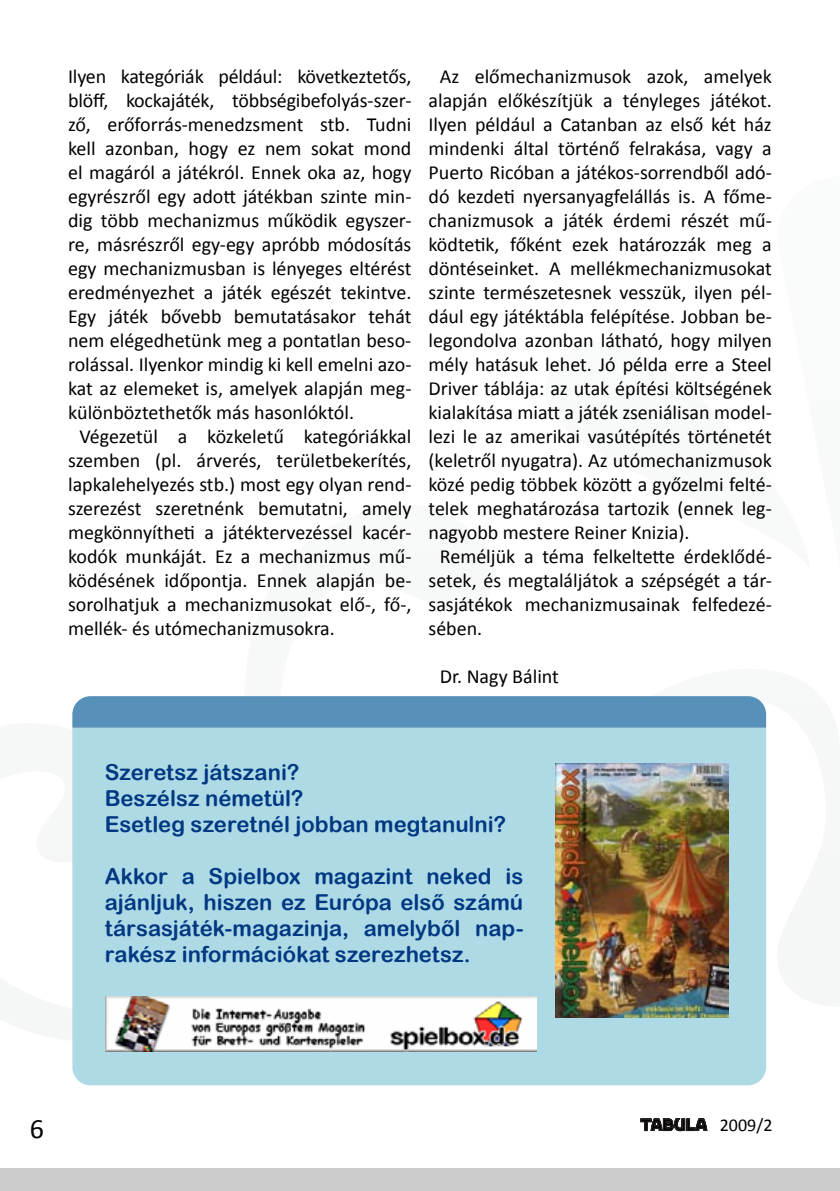
<style>
.page{position:relative;width:840px;height:1191px;background:#fff}
.page>*{position:absolute;margin:0;border:0;box-sizing:border-box;transform-origin:0 0}
.t1{font:28px "Calibri";color:#000}
.t2{font:22px/26px "Arial Rounded MT Bold CE";color:#003882}
.t3{font:20px "Calibri";color:#000}
.t4{font:18px "Calibri";color:#000}
</style>
<div class="page">
<div style="left:0;top:1168px;width:839px;height:23px;background:#ccc"></div>
<svg style="left:640px;top:1118px;width:66px;height:13px"></svg>
<div style="left:72px;top:727px;width:693px;height:358px;background:#aedae6"></div>
<div style="left:72px;top:696px;width:693px;height:31px;background:#5790b9"></div>
<img style="left:105px;top:996px;width:431px;height:55px">
<img style="left:555px;top:764px;width:173px;height:253px">
<p class="t3" style="left:68px;top:64px;width:344px">Ilyen kategóriák például: következtetős,</p>
<p class="t3" style="left:68px;top:88px;width:344px">blöff, kockajáték, többségibefolyás-szer-</p>
<p class="t3" style="left:68px;top:112px;width:344px">ző, erőforrás-menedzsment stb. Tudni</p>
<p class="t3" style="left:68px;top:136px;width:344px">kell azonban, hogy ez nem sokat mond</p>
<p class="t3" style="left:68px;top:160px;width:344px">el magáról a játékról. Ennek oka az, hogy</p>
<p class="t3" style="left:68px;top:184px;width:344px">egyrészről egy adott játékban szinte min-</p>
<p class="t3" style="left:68px;top:208px;width:344px">dig több mechanizmus működik egyszer-</p>
<p class="t3" style="left:68px;top:232px;width:344px">re, másrészről egy-egy apróbb módosítás</p>
<p class="t3" style="left:68px;top:256px;width:344px">egy mechanizmusban is lényeges eltérést</p>
<p class="t3" style="left:68px;top:280px;width:344px">eredményezhet a játék egészét tekintve.</p>
<p class="t3" style="left:68px;top:304px;width:344px">Egy játék bővebb bemutatásakor tehát</p>
<p class="t3" style="left:68px;top:328px;width:344px">nem elégedhetünk meg a pontatlan beso-</p>
<p class="t3" style="left:68px;top:352px;width:344px">rolással. Ilyenkor mindig ki kell emelni azo-</p>
<p class="t3" style="left:68px;top:376px;width:344px">kat az elemeket is, amelyek alapján meg-</p>
<p class="t3" style="left:68px;top:400px;width:287px">különböztethetők más hasonlóktól.</p>
<p class="t3" style="left:79px;top:424px;width:333px">Végezetül a közkeletű kategóriákkal</p>
<p class="t3" style="left:68px;top:448px;width:344px">szemben (pl. árverés, területbekerítés,</p>
<p class="t3" style="left:68px;top:472px;width:344px">lapkalehelyezés stb.) most egy olyan rend-</p>
<p class="t3" style="left:68px;top:496px;width:344px">szerezést szeretnénk bemutatni, amely</p>
<p class="t3" style="left:68px;top:520px;width:344px">megkönnyítheti a játéktervezéssel kacér-</p>
<p class="t3" style="left:68px;top:544px;width:344px">kodók munkáját. Ez a mechanizmus mű-</p>
<p class="t3" style="left:68px;top:568px;width:344px">ködésének időpontja. Ennek alapján be-</p>
<p class="t3" style="left:68px;top:592px;width:344px">sorolhatjuk a mechanizmusokat elő-, fő-,</p>
<p class="t3" style="left:68px;top:616px;width:268px">mellék- és utómechanizmusokra.</p>
<p class="t3" style="left:439px;top:64px;width:333px">Az előmechanizmusok azok, amelyek</p>
<p class="t3" style="left:428px;top:88px;width:344px">alapján előkészítjük a tényleges játékot.</p>
<p class="t3" style="left:428px;top:112px;width:345px">Ilyen például a Catanban az első két ház</p>
<p class="t3" style="left:428px;top:136px;width:344px">mindenki által történő felrakása, vagy a</p>
<p class="t3" style="left:428px;top:160px;width:344px">Puerto Ricóban a játékos-sorrendből adó-</p>
<p class="t3" style="left:428px;top:184px;width:344px">dó kezdeti nyersanyagfelállás is. A főme-</p>
<p class="t3" style="left:428px;top:208px;width:344px">chanizmusok a játék érdemi részét mű-</p>
<p class="t3" style="left:428px;top:232px;width:345px">ködtetik, főként ezek határozzák meg a</p>
<p class="t3" style="left:428px;top:256px;width:344px">döntéseinket. A mellékmechanizmusokat</p>
<p class="t3" style="left:428px;top:280px;width:344px">szinte természetesnek vesszük, ilyen pél-</p>
<p class="t3" style="left:428px;top:304px;width:344px">dául egy játéktábla felépítése. Jobban be-</p>
<p class="t3" style="left:428px;top:328px;width:344px">legondolva azonban látható, hogy milyen</p>
<p class="t3" style="left:428px;top:352px;width:344px">mély hatásuk lehet. Jó példa erre a Steel</p>
<p class="t3" style="left:428px;top:376px;width:345px">Driver táblája: az utak építési költségének</p>
<p class="t3" style="left:428px;top:400px;width:344px">kialakítása miatt a játék zseniálisan model-</p>
<p class="t3" style="left:428px;top:424px;width:344px">lezi le az amerikai vasútépítés történetét</p>
<p class="t3" style="left:428px;top:448px;width:344px">(keletről nyugatra). Az utómechanizmusok</p>
<p class="t3" style="left:428px;top:472px;width:344px">közé pedig többek között a győzelmi felté-</p>
<p class="t3" style="left:428px;top:496px;width:344px">telek meghatározása tartozik (ennek leg-</p>
<p class="t3" style="left:428px;top:520px;width:262px">nagyobb mestere Reiner Knizia).</p>
<p class="t3" style="left:439px;top:544px;width:333px">Reméljük a téma felkeltette érdeklődé-</p>
<p class="t3" style="left:428px;top:568px;width:344px">setek, és megtaláljátok a szépségét a tár-</p>
<p class="t3" style="left:428px;top:592px;width:344px">sasjátékok mechanizmusainak felfedezé-</p>
<p class="t3" style="left:428px;top:616px;width:55px">sében.</p>
<p class="t3" style="left:439px;top:664px;width:120px">Dr. Nagy Bálint</p>
<p class="t2" style="left:105px;top:758px;width:402px">Szeretsz játszani?<br>Beszélsz németül?<br>Esetleg szeretnél jobban megtanulni?</p>
<p class="t2" style="left:105px;top:862px;width:420px;text-align:justify">Akkor a Spielbox magazint neked is ajánljuk, hiszen ez Európa első számú társasjáték-magazinja, amelyből nap&shy;rakész információkat szerezhetsz.</p>
<h1 class="t1" style="left:30px;top:1111px;width:16px">6</h1>
<p class="t4" style="left:719px;top:1113px;width:54px">2009/2</p>
</div>
